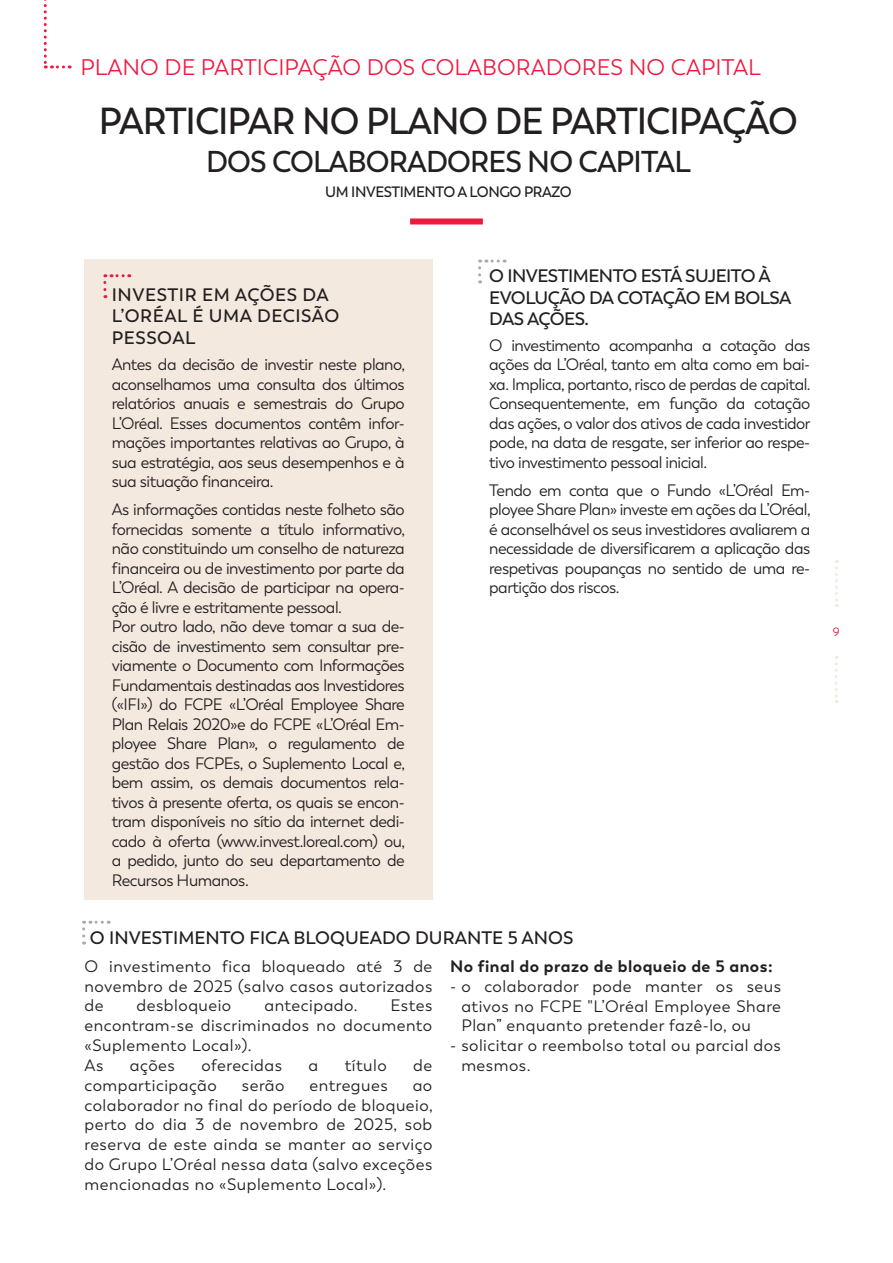
<style>
.page{position:relative;width:893px;height:1263px;background:#fff}
.page>*{position:absolute;margin:0;border:0;box-sizing:border-box;transform-origin:0 0}
.t1{font:600 37.5px "Trenda";letter-spacing:-.03em;color:#231f20;scale:.96 1}
.t2{font:600 30px "Trenda";letter-spacing:-.03em;color:#231f20;scale:.96 1}
.t3{font:22.5px "Trenda";color:#ed1a40}
.t4{font:600 18px/21.6px "Trenda";letter-spacing:-.03em;color:#231f20}
.t5{font:600 18px/21.6px "Trenda";letter-spacing:.03em;color:#231f20}
.t6{font:600 18px "Trenda";color:#231f20}
.t7{font:16.5px/19.5px "Trenda";letter-spacing:-.03em;color:#231f20;text-align:justify}
.t8{font:16.5px/19.8px "Trenda";letter-spacing:.03em;color:#231f20}
.t9{font:700 16.5px "Trenda";letter-spacing:.03em;color:#231f20}
.t10{font:600 15px "Trenda";letter-spacing:-.03em;color:#231f20;scale:.96 1}
.t11{font:12px "Trenda";color:#ed1a40}
</style>
<div class="page">
<div style="left:84px;top:260px;width:348px;height:640px;background:#f3e9df"></div>
<svg style="left:44px;top:0;width:26px;height:68px"></svg>
<div style="left:410px;top:218px;width:73px;height:6px;background:#ed1a40"></div>
<svg style="left:103px;top:274px;width:27px;height:24px"></svg>
<svg style="left:835px;top:560px;width:3px;height:47px"></svg>
<svg style="left:835px;top:656px;width:3px;height:47px"></svg>
<svg style="left:82px;top:921px;width:27px;height:23px"></svg>
<svg style="left:478px;top:260px;width:27px;height:23px"></svg>
<h3 class="t3" style="left:80px;top:54px;width:682px">PLANO DE PARTICIPAÇÃO DOS COLABORADORES NO CAPITAL</h3>
<h1 class="t1" style="left:99px;top:99px;width:730px">PARTICIPAR NO PLANO DE PARTICIPAÇÃO</h1>
<h2 class="t2" style="left:206px;top:143px;width:506px">DOS COLABORADORES NO CAPITAL</h2>
<p class="t10" style="left:325px;top:183px;width:258px">UM INVESTIMENTO A LONGO PRAZO</p>
<p class="t5" style="left:112px;top:284px;width:229px">INVESTIR EM AÇÕES DA<br>L’ORÉAL É UMA DECISÃO<br>PESSOAL</p>
<p class="t7" style="left:112px;top:355px;width:295px">Antes da decisão de investir neste plano, aconselhamos uma consulta dos últimos relatórios anuais e semestrais do Grupo L’Oréal. Esses documentos contêm infor&shy;mações importantes relativas ao Grupo, à sua estratégia, aos seus desempenhos e à sua situação financeira.</p>
<p class="t7" style="left:112px;top:500px;width:295px;text-align:left">As informações contidas neste folheto são fornecidas somente a título informativo, não constituindo um conselho de natureza financeira ou de investimento por parte da L’Oréal. A decisão de participar na opera&shy;ção é livre e estritamente pessoal.<br>Por outro lado, não deve tomar a sua de&shy;cisão de investimento sem consultar pre&shy;viamente o Documento com Informações Fundamentais destinadas aos Investidores («IFI») do FCPE «L’Oréal Employee Share Plan Relais 2020»e do FCPE «L’Oréal Em&shy;ployee Share Plan», o regulamento de gestão dos FCPEs, o Suplemento Local e, bem assim, os demais documentos rela&shy;tivos à presente oferta, os quais se encon&shy;tram disponíveis no sítio da internet dedi&shy;cado à oferta (www.invest.loreal.com) ou, a pedido, junto do seu departamento de Recursos Humanos.</p>
<p class="t4" style="left:489px;top:265px;width:304px">O INVESTIMENTO ESTÁ SUJEITO À<br>EVOLUÇÃO DA COTAÇÃO EM BOLSA<br>DAS AÇÕES.</p>
<p class="t7" style="left:489px;top:336px;width:323px">O investimento acompanha a cotação das ações da L’Oréal, tanto em alta como em bai&shy;xa. Implica, portanto, risco de perdas de capital.<br>Consequentemente, em função da cotação das ações, o valor dos ativos de cada investidor pode, na data de resgate, ser inferior ao respe&shy;tivo investimento pessoal inicial.</p>
<p class="t7" style="left:489px;top:481px;width:323px">Tendo em conta que o Fundo «L’Oréal Em&shy;ployee Share Plan» investe em ações da L’Oréal, é aconselhável os seus investidores avaliarem a necessidade de diversificarem a aplicação das respetivas poupanças no sentido de uma re&shy;partição dos riscos.</p>
<p class="t6" style="left:90px;top:927px;width:485px">O INVESTIMENTO FICA BLOQUEADO DURANTE 5 ANOS</p>
<p class="t7" style="left:84px;top:956px;width:349px">O investimento fica bloqueado até 3 de novembro de 2025 (salvo casos autorizados de</p>
<p class="t9" style="left:450px;top:956px;width:324px">No final do prazo de bloqueio de 5 anos:</p>
<p class="t7" style="left:461px;top:976px;width:321px;text-indent:-11px">- o colaborador pode manter os seus ativos no FCPE "L’Oréal Employee Share Plan” enquanto pretender fazê-lo, ou</p>
<p class="t8" style="left:461px;top:1036px;width:321px;text-indent:-11px">- solicitar o reembolso total ou parcial dos mesmos.</p>
<p class="t8" style="left:137px;top:996px;width:96px">desbloqueio</p>
<p class="t8" style="left:264px;top:996px;width:95px">antecipado.</p>
<p class="t8" style="left:84px;top:996px;width:349px;text-indent:306px">Estes encontram-se discriminados no documento «Suplemento Local»).<br>As</p>
<p class="t7" style="left:130px;top:1056px;width:46px">ações</p>
<p class="t8" style="left:201px;top:1055px;width:82px">oferecidas</p>
<p class="t7" style="left:309px;top:1056px;width:11px">a</p>
<p class="t7" style="left:345px;top:1056px;width:44px">título</p>
<p class="t7" style="left:413px;top:1056px;width:21px">de</p>
<p class="t8" style="left:84px;top:1075px;width:134px">comparticipação</p>
<p class="t7" style="left:242px;top:1075px;width:44px">serão</p>
<p class="t8" style="left:310px;top:1075px;width:80px">entregues</p>
<p class="t7" style="left:84px;top:1075px;width:350px;text-indent:328px">ao colaborador no final do período de bloqueio, perto do dia 3 de novembro de 2025, sob reserva de este ainda se manter ao serviço do Grupo L’Oréal nessa data (salvo exceções mencionadas no «Suplemento Local»).</p>
<p class="t11" style="left:833px;top:625px;width:8px">9</p>
</div>
